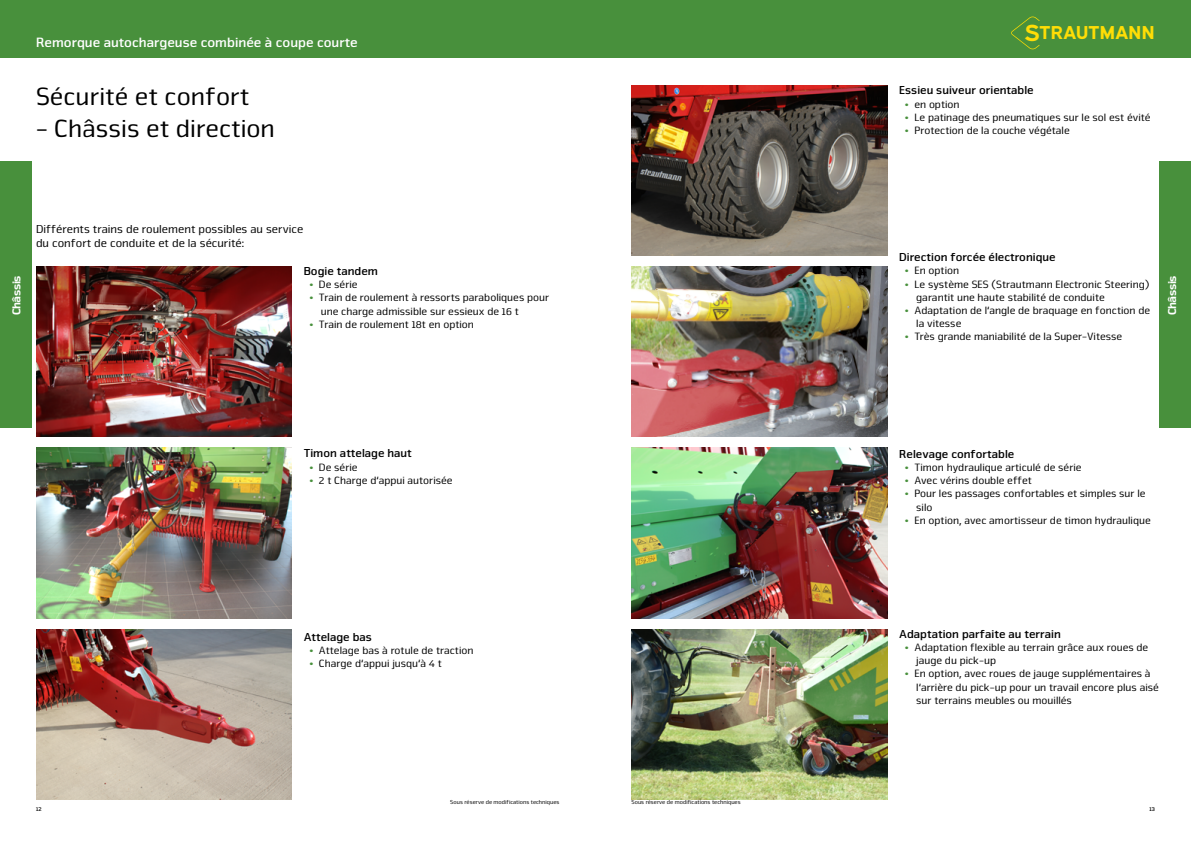
<style>
.page{position:relative;width:1191px;height:842px;background:#fff}
.page>*{position:absolute;margin:0;border:0;box-sizing:border-box;transform-origin:0 0}
.t1{font:26px "Nuri Pro";color:#000}
.t2{font:700 18.7px "Expressway Rg";color:#ffdd06}
.t3{font:700 14px "Nuri Pro";color:#fff}
.t4{font:700 12px "Nuri Pro";color:#000}
.t5{font:12px/14.4px "Nuri Pro";color:#000}
.t6{font:900 12px "Nuri Pro";letter-spacing:-.05em;color:#fff}
.t7{font:11px/13.2px "Nuri Pro";color:#000}
.t8{font:6px "Nuri Pro";color:#000}
.t9{font:700 6px "Nuri Pro";color:#000}
.s1{font-size:23.4px}
.s2{font-weight:700;color:#48903c}
</style>
<div class="page">
<div style="left:0;top:0;width:1191px;height:57px;background:#48903c"></div>
<svg style="left:1011px;top:16px;width:28px;height:33px"></svg>
<img style="left:36px;top:266px;width:256px;height:171px">
<img style="left:631px;top:85px;width:256px;height:170px">
<img style="left:631px;top:448px;width:256px;height:170px">
<img style="left:631px;top:629px;width:256px;height:170px">
<img style="left:631px;top:266px;width:256px;height:171px">
<div style="left:0;top:162px;width:31px;height:266px;background:#48903c"></div>
<div style="left:1159px;top:162px;width:32px;height:266px;background:#48903c"></div>
<img style="left:36px;top:448px;width:256px;height:170px">
<img style="left:36px;top:629px;width:256px;height:170px">
<p class="t3" style="left:36px;top:34px;width:323px">Remorque autochargeuse combinée à coupe courte</p>
<h1 class="t1" style="left:36px;top:82px;width:215px">Sécurité et confort</h1>
<h1 class="t1" style="left:36px;top:113px;width:240px">- Châssis et direction</h1>
<p class="t5" style="left:36px;top:222px;width:269px">Différents trains de roulement possibles au service du confort de conduite et de la sécurité:</p>
<h2 class="t2" style="left:1024px;top:18px;width:132px"><span class="s1">S</span>TRAUTMANN</h2>
<p class="t4" style="left:899px;top:83px;width:136px">Essieu suiveur orientable</p>
<p class="t7" style="left:905px;top:98px;width:56px"><span class="s2">•</span> en option</p>
<p class="t7" style="left:905px;top:111px;width:247px"><span class="s2">•</span> Le patinage des pneumatiques sur le sol est évité</p>
<p class="t7" style="left:905px;top:124px;width:166px"><span class="s2">•</span> Protection de la couche végétale</p>
<p class="t4" style="left:899px;top:250px;width:158px">Direction forcée électronique</p>
<p class="t7" style="left:905px;top:264px;width:56px"><span class="s2">•</span> En option</p>
<p class="t7" style="left:916px;top:278px;width:235px;text-indent:-11px"><span class="s2">•</span> Le système SES (Strautmann Electronic Steering) garantit une haute stabilité de conduite</p>
<p class="t7" style="left:916px;top:304px;width:235px;text-indent:-11px"><span class="s2">•</span> Adaptation de l‘angle de braquage en fonction de la vitesse</p>
<p class="t7" style="left:905px;top:330px;width:219px"><span class="s2">•</span> Très grande maniabilité de la Super-Vitesse</p>
<p class="t4" style="left:304px;top:264px;width:76px">Bogie tandem</p>
<p class="t7" style="left:309px;top:278px;width:50px"><span class="s2">•</span> De série</p>
<p class="t7" style="left:321px;top:291px;width:230px;text-indent:-11px"><span class="s2">•</span> Train de roulement à ressorts paraboliques pour une charge admissible sur essieux de 16 t</p>
<p class="t7" style="left:309px;top:318px;width:166px"><span class="s2">•</span> Train de roulement 18t en option</p>
<p class="t6" style="left:9px;top:315px;width:41px;rotate:-90deg">Châssis</p>
<p class="t6" style="left:1165px;top:315px;width:41px;rotate:-90deg">Châssis</p>
<p class="t4" style="left:304px;top:446px;width:110px">Timon attelage haut</p>
<p class="t7" style="left:309px;top:460px;width:50px"><span class="s2">•</span> De série</p>
<p class="t7" style="left:309px;top:474px;width:145px"><span class="s2">•</span> 2 t Charge d‘appui autorisée</p>
<p class="t4" style="left:304px;top:630px;width:70px">Attelage bas</p>
<p class="t7" style="left:309px;top:644px;width:166px"><span class="s2">•</span> Attelage bas à rotule de traction</p>
<p class="t7" style="left:309px;top:657px;width:134px"><span class="s2">•</span> Charge d‘appui jusqu‘à 4 t</p>
<p class="t4" style="left:899px;top:447px;width:117px">Relevage confortable</p>
<p class="t7" style="left:905px;top:461px;width:178px"><span class="s2">•</span> Timon hydraulique articulé de série</p>
<p class="t7" style="left:905px;top:474px;width:129px"><span class="s2">•</span> Avec vérins double effet</p>
<p class="t7" style="left:916px;top:487px;width:231px;text-indent:-11px"><span class="s2">•</span> Pour les passages confortables et simples sur le silo</p>
<p class="t7" style="left:905px;top:514px;width:247px"><span class="s2">•</span> En option, avec amortisseur de timon hydraulique</p>
<p class="t4" style="left:899px;top:627px;width:163px">Adaptation parfaite au terrain</p>
<p class="t7" style="left:916px;top:641px;width:234px;text-indent:-11px"><span class="s2">•</span> Adaptation flexible au terrain grâce aux roues de jauge du pick-up</p>
<p class="t7" style="left:916px;top:667px;width:244px;text-indent:-11px"><span class="s2">•</span> En option, avec roues de jauge supplémentaires à l‘arrière du pick-up pour un travail encore plus aisé sur terrains meubles ou mouillés</p>
<p class="t8" style="left:450px;top:799px;width:111px">Sous réserve de modifications techniques</p>
<p class="t8" style="left:631px;top:799px;width:111px">Sous réserve de modifications techniques</p>
<p class="t9" style="left:36px;top:805px;width:7px">12</p>
<p class="t9" style="left:1149px;top:805px;width:7px">13</p>
</div>
